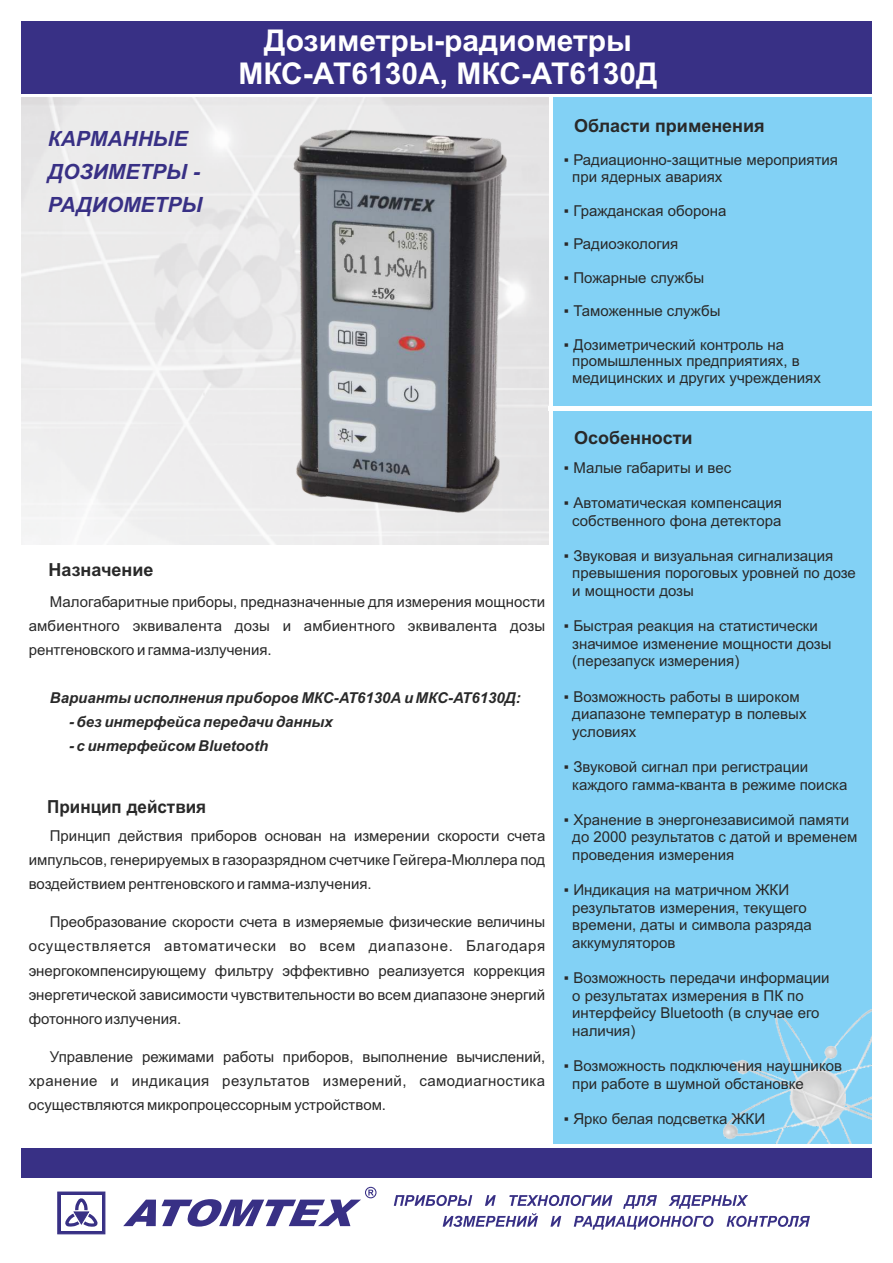
<style>
.page{position:relative;width:893px;height:1263px;background:#fff}
.page>*{position:absolute;margin:0;border:0;box-sizing:border-box;transform-origin:0 0}
.t1{font:700 30px/33.5px "Arial";color:#fff;text-align:center}
.t2{font:italic 700 21px/32.8px "Arial";color:#383085}
.t3{font:700 18px "Arial";color:#292929}
.t4{font:700 18px "Arial";color:#292929;scale:.95 1}
.t5{font:15px/17.5px "Arial";color:#292929}
.t6{font:italic 700 15px "Arial";color:#292929}
</style>
<div class="page">
<img style="left:293px;top:130px;width:214px;height:382px">
<div style="left:21px;top:21px;width:851px;height:73px;background:#383085"></div>
<div style="left:553px;top:98px;width:319px;height:1046px;background:#82d1f5"></div>
<div style="left:21px;top:1148px;width:851px;height:30px;background:#383085"></div>
<img style="left:723px;top:1010px;width:149px;height:134px">
<hr style="left:549px;top:406px;width:323px;height:4px;background:#fff">
<div style="left:365px;top:1187px;width:11px;height:11px;border:1px solid #383085;border-radius:50%"></div>
<svg style="left:394px;top:1195px;width:416px;height:34px"></svg>
<svg style="left:57px;top:1192px;width:48px;height:42px"></svg>
<svg style="left:123px;top:1186px;width:251px;height:41px"></svg>
<h2 class="t2" style="left:48px;top:124px;width:156px">КАРМАННЫЕ<br>ДОЗИМЕТРЫ -<br>РАДИОМЕТРЫ</h2>
<h1 class="t1" style="left:238px;top:26px;width:421px">Дозиметры-радиометры<br>МКС-АТ6130A, МКС-АТ6130Д</h1>
<p class="t3" style="left:574px;top:119px;width:192px">Области применения</p>
<p class="t5" style="left:572px;top:153px;width:267px;line-height:16.8px;text-indent:-8px">▪ Радиационно-защитные мероприятия при ядерных авариях</p>
<p class="t5" style="left:564px;top:203px;width:164px">▪ Гражданская оборона</p>
<p class="t5" style="left:564px;top:236px;width:116px">▪ Радиоэкология</p>
<p class="t5" style="left:564px;top:270px;width:142px">▪ Пожарные службы</p>
<p class="t5" style="left:564px;top:303px;width:158px">▪ Таможенные службы</p>
<p class="t5" style="left:572px;top:337px;width:250px;line-height:16.8px;text-indent:-8px">▪ Дозиметрический контроль на промышленных предприятиях, в медицинских и других учреждениях</p>
<p class="t3" style="left:48px;top:562px;width:107px">Назначение</p>
<p class="t5" style="left:29px;top:591px;width:518px;line-height:24px;text-align:justify;text-indent:21px">Малогабаритные приборы, предназначенные для измерения мощности амбиентного эквивалента дозы и амбиентного эквивалента дозы рентгеновского и гамма-излучения.</p>
<p class="t6" style="left:50px;top:692px;width:472px">Варианты исполнения приборов МКС-АТ6130А и МКС-АТ6130Д:</p>
<p class="t6" style="left:69px;top:716px;width:265px">- без интерфейса передачи данных</p>
<p class="t6" style="left:69px;top:740px;width:201px">- c интерфейсом Bluetooth</p>
<p class="t4" style="left:47px;top:800px;width:169px">Принцип действия</p>
<p class="t5" style="left:29px;top:825px;width:518px;line-height:24px;text-align:justify;text-indent:21px">Принцип действия приборов основан на измерении скорости счета импульсов, генерируемых в газоразрядном счетчике Гейгера-Мюллера под воздействием рентгеновского и гамма-излучения.</p>
<p class="t5" style="left:29px;top:911px;width:518px;line-height:24px;text-align:justify;text-indent:21px">Преобразование скорости счета в измеряемые физические величины осуществляется автоматически во всем диапазоне. Благодаря энергокомпенсирующему фильтру эффективно реализуется коррекция энергетической зависимости чувствительности во всем диапазоне энергий фотонного излучения.</p>
<p class="t5" style="left:29px;top:1046px;width:518px;line-height:24px;text-align:justify;text-indent:21px">Управление режимами работы приборов, выполнение вычислений, хранение и индикация результатов измерений, самодиагностика осуществляются микропроцессорным устройством.</p>
<p class="t3" style="left:574px;top:431px;width:120px">Особенности</p>
<p class="t5" style="left:564px;top:460px;width:169px">▪ Малые габариты и вес</p>
<p class="t5" style="left:564px;top:495px;width:220px;text-align:center">▪ Автоматическая компенсация собственного фона детектора</p>
<p class="t5" style="left:572px;top:548px;width:285px;text-indent:-8px">▪ Звуковая и визуальная сигнализация превышения пороговых уровней по дозе и мощности дозы</p>
<p class="t5" style="left:572px;top:618px;width:261px;text-indent:-8px">▪ Быстрая реакция на статистически значимое изменение мощности дозы (перезапуск измерения)</p>
<p class="t5" style="left:572px;top:689px;width:236px;text-indent:-8px">▪ Возможность работы в широком диапазоне температур в полевых условиях</p>
<p class="t5" style="left:572px;top:759px;width:277px;text-indent:-8px">▪ Звуковой сигнал при регистрации каждого гамма-кванта в режиме поиска</p>
<p class="t5" style="left:572px;top:812px;width:287px;text-indent:-8px">▪ Хранение в энергонезависимой памяти до 2000 результатов с датой и временем проведения измерения</p>
<p class="t5" style="left:572px;top:882px;width:241px;text-indent:-8px">▪ Индикация на матричном ЖКИ результатов измерения, текущего времени, даты и символа разряда аккумуляторов</p>
<p class="t5" style="left:572px;top:970px;width:259px;text-indent:-8px">▪ Возможность передачи информации о результатах измерения в ПК по интерфейсу Bluetooth (в случае его наличия)</p>
<p class="t5" style="left:572px;top:1058px;width:271px;text-indent:-8px">▪ Возможность подключения наушников при работе в шумной обстановке</p>
<p class="t5" style="left:564px;top:1111px;width:203px">▪ Ярко белая подсветка ЖКИ</p>
</div>
